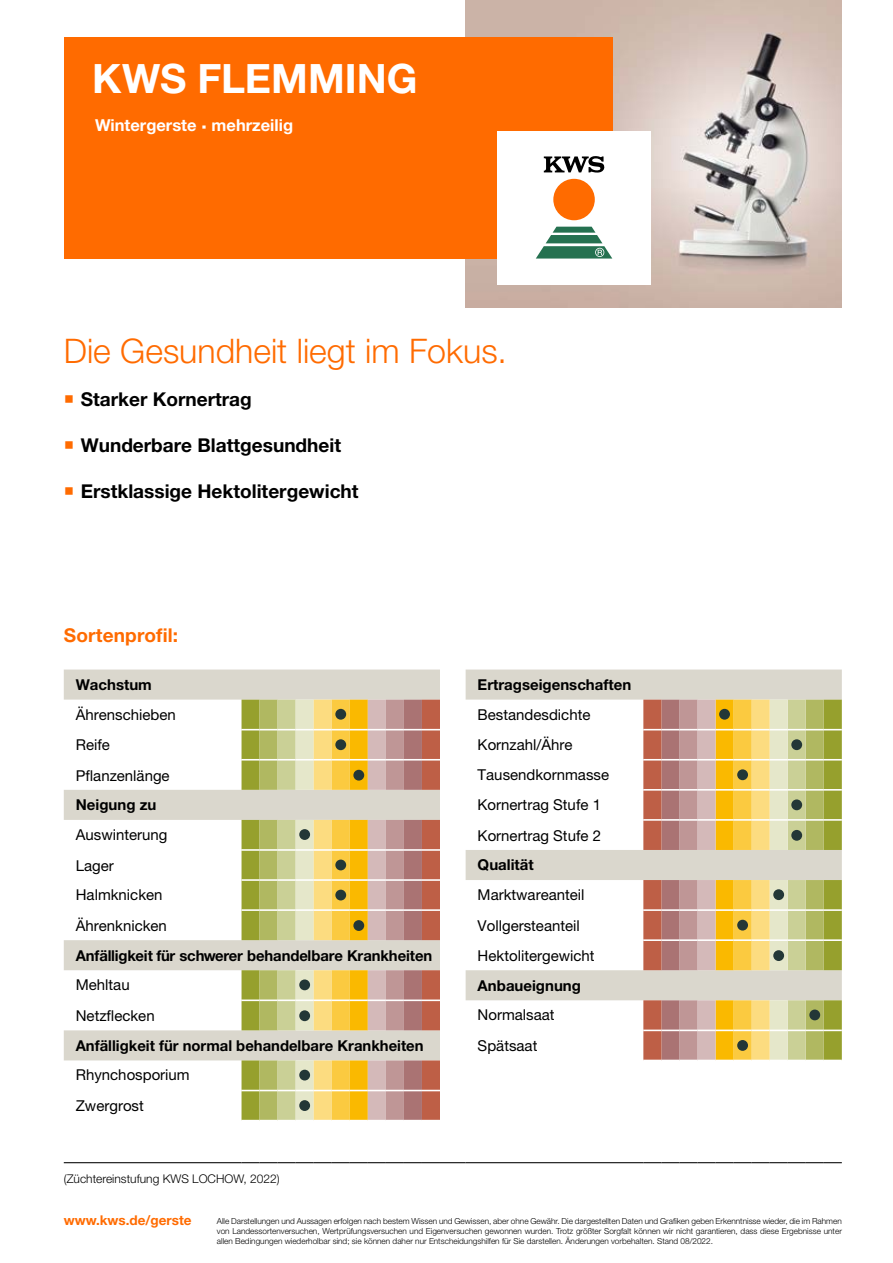
<style>
.page{position:relative;width:893px;height:1263px;background:#fff}
.page>*{position:absolute;margin:0;border:0;box-sizing:border-box;transform-origin:0 0}
.t1{font:700 40.5px "Helvetica Neue LT Std";color:#fff}
.t2{font:300 33.9px "Helvetica Neue LT Std";color:#ff6b00}
.t3{font:700 19.05px "Helvetica Neue LT Std";color:#000}
.t4{font:700 19.05px "Helvetica Neue LT Std";letter-spacing:.01em;color:#ff6b00}
.t5{font:700 16.5px "Helvetica Neue LT Std";color:#fff}
.t6{font:15px/30.5px "Helvetica Neue LT Pro";color:#000}
.t7{font:700 15px "Helvetica Neue LT Pro";color:#000}
.t8{font:700 13.5px "Helvetica Neue LT Std";color:#ff6b00}
.t9{font:300 12px "Helvetica Neue LT Std";color:#000}
.t10{font:300 8.25px/9.9px "Helvetica Neue LT Std";color:#000;text-align:justify}
</style>
<div class="page">
<img style="left:466px;top:0;width:376px;height:307px">
<div style="left:64px;top:37px;width:548px;height:221px;background:#ff6b00"></div>
<div style="left:497px;top:131px;width:154px;height:153px;background:#fff"></div>
<svg style="left:536px;top:227px;width:76px;height:32px"></svg>
<div style="left:553px;top:179px;width:42px;height:41px;background:#ff6b00;border-radius:50%"></div>
<svg style="left:544px;top:156px;width:60px;height:17px"></svg>
<svg style="left:64px;top:669px;width:778px;height:391px"></svg>
<svg style="left:242px;top:700px;width:600px;height:420px;fill:#96a02d"></svg>
<svg style="left:260px;top:700px;width:564px;height:420px;fill:#b0b861"></svg>
<svg style="left:278px;top:700px;width:528px;height:420px;fill:#cad096"></svg>
<svg style="left:296px;top:700px;width:492px;height:420px;fill:#e5e7ca"></svg>
<svg style="left:314px;top:700px;width:456px;height:420px;fill:#fcdc80"></svg>
<svg style="left:332px;top:700px;width:420px;height:420px;fill:#fbca40"></svg>
<svg style="left:350px;top:700px;width:384px;height:420px;fill:#fab900"></svg>
<svg style="left:368px;top:700px;width:347px;height:420px;fill:#d4b9b9"></svg>
<svg style="left:386px;top:700px;width:311px;height:420px;fill:#bf9696"></svg>
<svg style="left:404px;top:700px;width:275px;height:420px;fill:#aa7373"></svg>
<svg style="left:422px;top:700px;width:239px;height:420px"></svg>
<hr style="left:64px;top:729px;width:178px;height:1px;background:#fff">
<svg style="left:242px;top:729px;width:198px;height:1px"></svg>
<hr style="left:64px;top:759px;width:178px;height:1px;background:#fff">
<svg style="left:242px;top:759px;width:198px;height:1px"></svg>
<hr style="left:64px;top:849px;width:178px;height:2px;background:#fff">
<svg style="left:242px;top:849px;width:198px;height:2px"></svg>
<hr style="left:64px;top:999px;width:178px;height:2px;background:#fff">
<svg style="left:242px;top:999px;width:198px;height:2px"></svg>
<svg style="left:242px;top:1090px;width:198px;height:1px"></svg>
<hr style="left:466px;top:729px;width:177px;height:1px;background:#fff">
<svg style="left:643px;top:729px;width:199px;height:1px"></svg>
<hr style="left:466px;top:759px;width:177px;height:1px;background:#fff">
<svg style="left:643px;top:759px;width:199px;height:1px"></svg>
<hr style="left:466px;top:789px;width:177px;height:2px;background:#fff">
<svg style="left:643px;top:789px;width:199px;height:2px"></svg>
<hr style="left:466px;top:819px;width:177px;height:2px;background:#fff">
<svg style="left:643px;top:819px;width:199px;height:2px"></svg>
<hr style="left:466px;top:909px;width:177px;height:2px;background:#fff">
<svg style="left:643px;top:909px;width:199px;height:2px"></svg>
<hr style="left:466px;top:939px;width:177px;height:2px;background:#fff">
<svg style="left:643px;top:939px;width:199px;height:2px"></svg>
<hr style="left:466px;top:1029px;width:177px;height:2px;background:#fff">
<svg style="left:643px;top:1029px;width:199px;height:2px"></svg>
<hr style="left:466px;top:1060px;width:177px;height:1px;background:#fff">
<svg style="left:643px;top:1060px;width:199px;height:1px"></svg>
<hr style="left:64px;top:1162px;width:178px;height:1px;background:#000">
<svg style="left:242px;top:1162px;width:224px;height:1px"></svg>
<hr style="left:466px;top:1162px;width:177px;height:1px;background:#000">
<svg style="left:643px;top:1162px;width:199px;height:1px"></svg>
<svg style="left:242px;top:879px;width:198px;height:2px"></svg>
<svg style="left:242px;top:909px;width:198px;height:2px"></svg>
<div style="left:335px;top:709px;width:11px;height:11px;background:#233737;border-radius:50%"></div>
<div style="left:719px;top:709px;width:11px;height:11px;background:#233737;border-radius:50%"></div>
<div style="left:335px;top:739px;width:11px;height:11px;background:#233737;border-radius:50%"></div>
<div style="left:791px;top:739px;width:11px;height:11px;background:#233737;border-radius:50%"></div>
<div style="left:353px;top:770px;width:11px;height:11px;background:#233737;border-radius:50%"></div>
<div style="left:737px;top:769px;width:11px;height:11px;background:#233737;border-radius:50%"></div>
<div style="left:791px;top:799px;width:11px;height:11px;background:#233737;border-radius:50%"></div>
<div style="left:299px;top:829px;width:11px;height:11px;background:#233737;border-radius:50%"></div>
<div style="left:791px;top:830px;width:11px;height:11px;background:#233737;border-radius:50%"></div>
<div style="left:335px;top:859px;width:11px;height:11px;background:#233737;border-radius:50%"></div>
<div style="left:335px;top:890px;width:11px;height:10px;background:#233737;border-radius:50%"></div>
<div style="left:773px;top:889px;width:11px;height:11px;background:#233737;border-radius:50%"></div>
<div style="left:353px;top:920px;width:11px;height:11px;background:#233737;border-radius:50%"></div>
<div style="left:737px;top:920px;width:11px;height:10px;background:#233737;border-radius:50%"></div>
<div style="left:773px;top:950px;width:11px;height:11px;background:#233737;border-radius:50%"></div>
<div style="left:299px;top:979px;width:11px;height:11px;background:#233737;border-radius:50%"></div>
<div style="left:299px;top:1010px;width:11px;height:11px;background:#233737;border-radius:50%"></div>
<div style="left:809px;top:1009px;width:11px;height:11px;background:#233737;border-radius:50%"></div>
<div style="left:737px;top:1040px;width:11px;height:11px;background:#233737;border-radius:50%"></div>
<div style="left:299px;top:1070px;width:11px;height:10px;background:#233737;border-radius:50%"></div>
<div style="left:299px;top:1100px;width:11px;height:11px;background:#233737;border-radius:50%"></div>
<h1 class="t1" style="left:92px;top:53px;width:327px">KWS FLEMMING</h1>
<h3 class="t5" style="left:95px;top:115px;width:200px">Wintergerste mehrzeilig</h3>
<h2 class="t2" style="left:64px;top:330px;width:445px">Die Gesundheit liegt im Fokus.</h2>
<h3 class="t3" style="left:81px;top:388px;width:173px">Starker Kornertrag</h3>
<h3 class="t3" style="left:81px;top:433px;width:262px">Wunderbare Blattgesundheit</h3>
<h3 class="t3" style="left:81px;top:479px;width:279px">Erstklassige Hektolitergewicht</h3>
<h3 class="t4" style="left:64px;top:623px;width:116px">Sortenprofil:</h3>
<h3 class="t7" style="left:76px;top:675px;width:78px">Wachstum</h3>
<h3 class="t7" style="left:478px;top:675px;width:155px">Ertragseigenschaften</h3>
<h3 class="t6" style="left:76px;top:699px;width:102px">Ährenschieben</h3>
<h3 class="t6" style="left:478px;top:699px;width:114px">Bestandesdichte</h3>
<h3 class="t6" style="left:76px;top:729px;width:36px">Reife</h3>
<h3 class="t6" style="left:478px;top:729px;width:96px">Kornzahl/Ähre</h3>
<h3 class="t6" style="left:76px;top:760px;width:95px">Pflanzenlänge</h3>
<h3 class="t6" style="left:478px;top:759px;width:133px">Tausendkornmasse</h3>
<h3 class="t7" style="left:76px;top:795px;width:82px">Neigung zu</h3>
<h3 class="t6" style="left:478px;top:789px;width:125px">Kornertrag Stufe 1</h3>
<h3 class="t6" style="left:76px;top:819px;width:93px">Auswinterung</h3>
<h3 class="t6" style="left:478px;top:820px;width:125px">Kornertrag Stufe 2</h3>
<h3 class="t6" style="left:76px;top:850px;width:40px">Lager</h3>
<h3 class="t7" style="left:478px;top:856px;width:58px">Qualität</h3>
<h3 class="t6" style="left:76px;top:880px;width:88px">Halmknicken</h3>
<h3 class="t6" style="left:478px;top:879px;width:108px">Marktwareanteil</h3>
<h3 class="t6" style="left:76px;top:910px;width:93px">Ährenknicken</h3>
<h3 class="t6" style="left:478px;top:910px;width:104px">Vollgersteanteil</h3>
<h3 class="t7" style="left:76px;top:946px;width:358px">Anfälligkeit für schwerer behandelbare Krankheiten</h3>
<h3 class="t6" style="left:478px;top:940px;width:118px">Hektolitergewicht</h3>
<h3 class="t6" style="left:76px;top:969px;width:55px">Mehltau</h3>
<h3 class="t7" style="left:478px;top:976px;width:105px">Anbaueignung</h3>
<h3 class="t6" style="left:76px;top:1000px;width:80px">Netzflecken</h3>
<h3 class="t6" style="left:478px;top:999px;width:78px">Normalsaat</h3>
<h3 class="t7" style="left:76px;top:1036px;width:349px">Anfälligkeit für normal behandelbare Krankheiten</h3>
<h3 class="t6" style="left:478px;top:1030px;width:61px">Spätsaat</h3>
<h3 class="t6" style="left:76px;top:1060px;width:115px">Rhynchosporium<br>Zwergrost</h3>
<h3 class="t9" style="left:64px;top:1172px;width:217px">(Züchtereinstufung KWS LOCHOW, 2022)</h3>
<h3 class="t8" style="left:64px;top:1211px;width:129px">www.kws.de/gerste</h3>
<p class="t10" style="left:217px;top:1216px;width:627px">Alle Darstellungen und Aussagen erfolgen nach bestem Wissen und Gewissen, aber ohne Gewähr. Die dargestellten Daten und Grafiken geben Erkenntnisse wieder, die im Rahmen von Landessortenversuchen, Wertprüfungsversuchen und Eigenversuchen gewonnen wurden. Trotz größter Sorgfalt können wir nicht garantieren, dass diese Ergebnisse unter allen Bedingungen wiederholbar sind; sie können daher nur Entscheidungshilfen für Sie darstellen. Änderungen vorbehalten. Stand 08/2022.</p>
</div>
